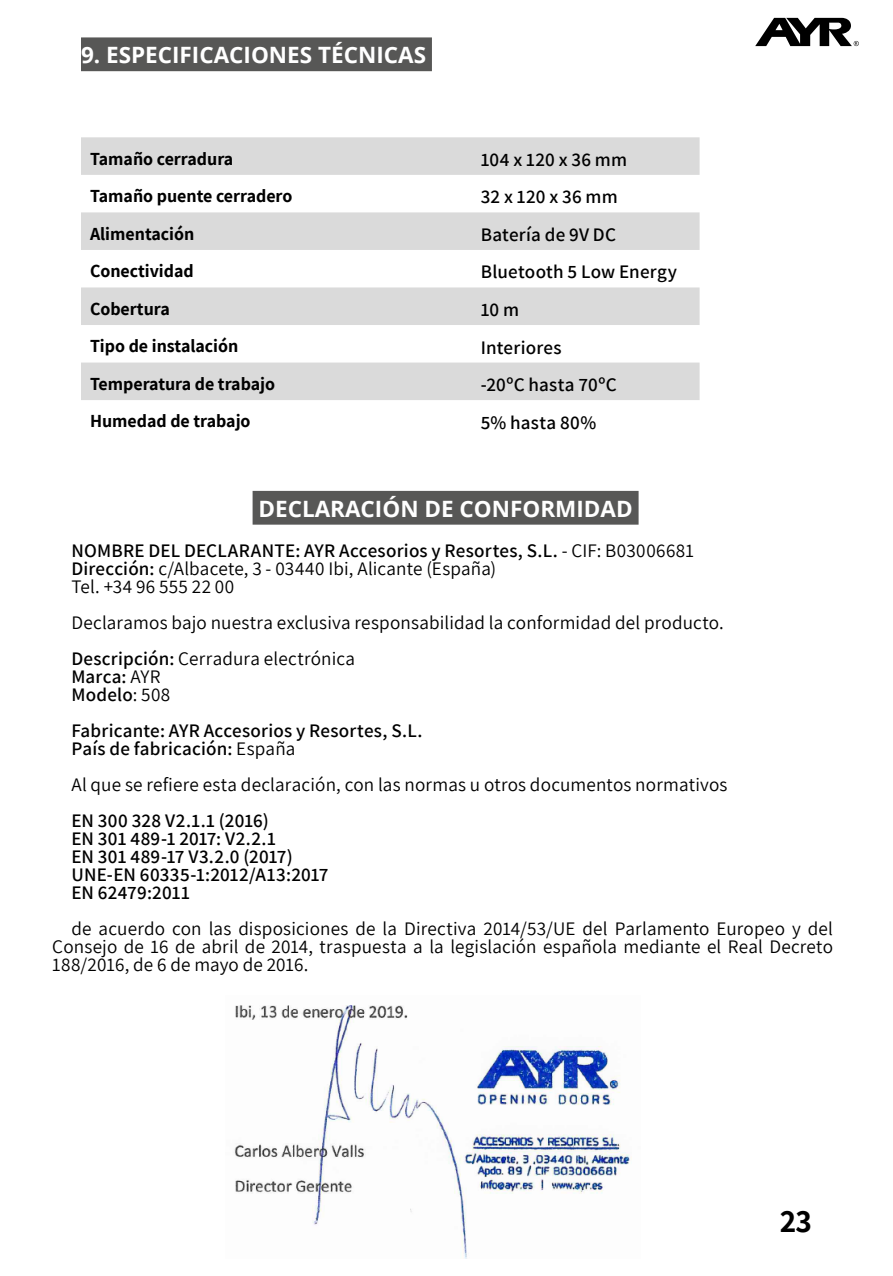
<style>
.page{position:relative;width:893px;height:1276px;background:#fff}
.page>*{position:absolute;margin:0;border:0;box-sizing:border-box;transform-origin:0 0}
.t1{font:700 31.5px "Assistant";color:#000}
.Titulos{font:700 22.5px "Open Sans";color:#fff}
.Párrafo_normal{font:19.12px/18px "Assistant";letter-spacing:.01em;color:#000;text-align:justify}
.Párrafo_normal-2{font:600 19.12px "Assistant";letter-spacing:.01em;color:#000}
.Estilo_del_indicie{font:700 18px "Assistant";color:#000}
.s1{font-weight:400}
.s2{font-weight:600}
</style>
<div class="page">
<svg style="left:755px;top:18px;width:104px;height:28px"></svg>
<div style="left:81px;top:37px;width:351px;height:34px;background:#575756"></div>
<svg style="left:81px;top:137px;width:619px;height:263px;fill:#dadada"></svg>
<div style="left:253px;top:491px;width:386px;height:33px;background:#575756"></div>
<img style="left:234px;top:1005px;width:398px;height:253px">
<p class="Titulos" style="left:81px;top:39px;width:347px">9. ESPECIFICACIONES TÉCNICAS</p>
<p class="Estilo_del_indicie" style="left:90px;top:146px;width:145px">Tamaño cerradura</p>
<p class="Párrafo_normal-2" style="left:481px;top:146px;width:148px">104 x 120 x 36 mm</p>
<p class="Estilo_del_indicie" style="left:90px;top:184px;width:204px">Tamaño puente cerradero</p>
<p class="Párrafo_normal-2" style="left:481px;top:184px;width:139px">32 x 120 x 36 mm</p>
<p class="Estilo_del_indicie" style="left:90px;top:221px;width:106px">Alimentación</p>
<p class="Párrafo_normal-2" style="left:481px;top:221px;width:137px">Batería de 9V DC</p>
<p class="Estilo_del_indicie" style="left:90px;top:259px;width:105px">Conectividad</p>
<p class="Párrafo_normal-2" style="left:481px;top:259px;width:198px">Bluetooth 5 Low Energy</p>
<p class="Estilo_del_indicie" style="left:90px;top:296px;width:81px">Cobertura</p>
<p class="Párrafo_normal-2" style="left:481px;top:296px;width:40px">10 m</p>
<p class="Estilo_del_indicie" style="left:90px;top:334px;width:150px">Tipo de instalación</p>
<p class="Párrafo_normal-2" style="left:481px;top:334px;width:82px">Interiores</p>
<p class="Estilo_del_indicie" style="left:90px;top:371px;width:187px">Temperatura de trabajo</p>
<p class="Párrafo_normal-2" style="left:481px;top:371px;width:137px">-20ºC hasta 70ºC</p>
<p class="Estilo_del_indicie" style="left:90px;top:409px;width:162px">Humedad de trabajo</p>
<p class="Párrafo_normal-2" style="left:481px;top:409px;width:117px">5% hasta 80%</p>
<p class="Titulos" style="left:258px;top:493px;width:376px">DECLARACIÓN DE CONFORMIDAD</p>
<p class="Párrafo_normal-2" style="left:71px;top:538px;width:624px">NOMBRE DEL DECLARANTE: AYR Accesorios y Resortes, S.L. <span class="s1">- CIF: B03006681</span></p>
<p class="Párrafo_normal" style="left:71px;top:559px;width:426px"><span class="s2">Dirección:</span> c/Albacete, 3 - 03440 Ibi, Alicante (España)</p>
<p class="Párrafo_normal" style="left:71px;top:577px;width:164px">Tel. +34 96 555 22 00</p>
<p class="Párrafo_normal" style="left:71px;top:613px;width:654px">Declaramos bajo nuestra exclusiva responsabilidad la conformidad del producto.</p>
<p class="Párrafo_normal" style="left:71px;top:649px;width:285px"><span class="s2">Descripción:</span> Cerradura electrónica</p>
<p class="Párrafo_normal-2" style="left:71px;top:664px;width:91px">Marca: <span class="s1">AYR</span></p>
<p class="Párrafo_normal-2" style="left:71px;top:682px;width:100px">Modelo<span class="s1">: 508</span></p>
<p class="Párrafo_normal-2" style="left:71px;top:718px;width:353px">Fabricante: AYR Accesorios y Resortes, S.L.</p>
<p class="Párrafo_normal-2" style="left:71px;top:736px;width:225px">País de fabricación: <span class="s1">España</span></p>
<p class="Párrafo_normal" style="left:71px;top:775px;width:658px">Al que se refiere esta declaración, con las normas u otros documentos normativos</p>
<p class="Párrafo_normal-2" style="left:71px;top:808px;width:199px">EN 300 328 V2.1.1 (2016)</p>
<p class="Párrafo_normal-2" style="left:71px;top:826px;width:206px">EN 301 489-1 2017: V2.2.1</p>
<p class="Párrafo_normal-2" style="left:71px;top:844px;width:223px">EN 301 489-17 V3.2.0 (2017)</p>
<p class="Párrafo_normal-2" style="left:71px;top:862px;width:259px">UNE-EN 60335-1:2012/A13:2017</p>
<p class="Párrafo_normal-2" style="left:71px;top:880px;width:120px">EN 62479:2011</p>
<p class="Párrafo_normal" style="left:52px;top:919px;width:782px;text-indent:19px">de acuerdo con las disposiciones de la Directiva 2014/53/UE del Parlamento Europeo y del Consejo de 16 de abril de 2014, traspuesta a la legislación española mediante el Real Decreto 188/2016, de 6 de mayo de 2016.</p>
<h1 class="t1" style="left:780px;top:1200px;width:34px">23</h1>
</div>
